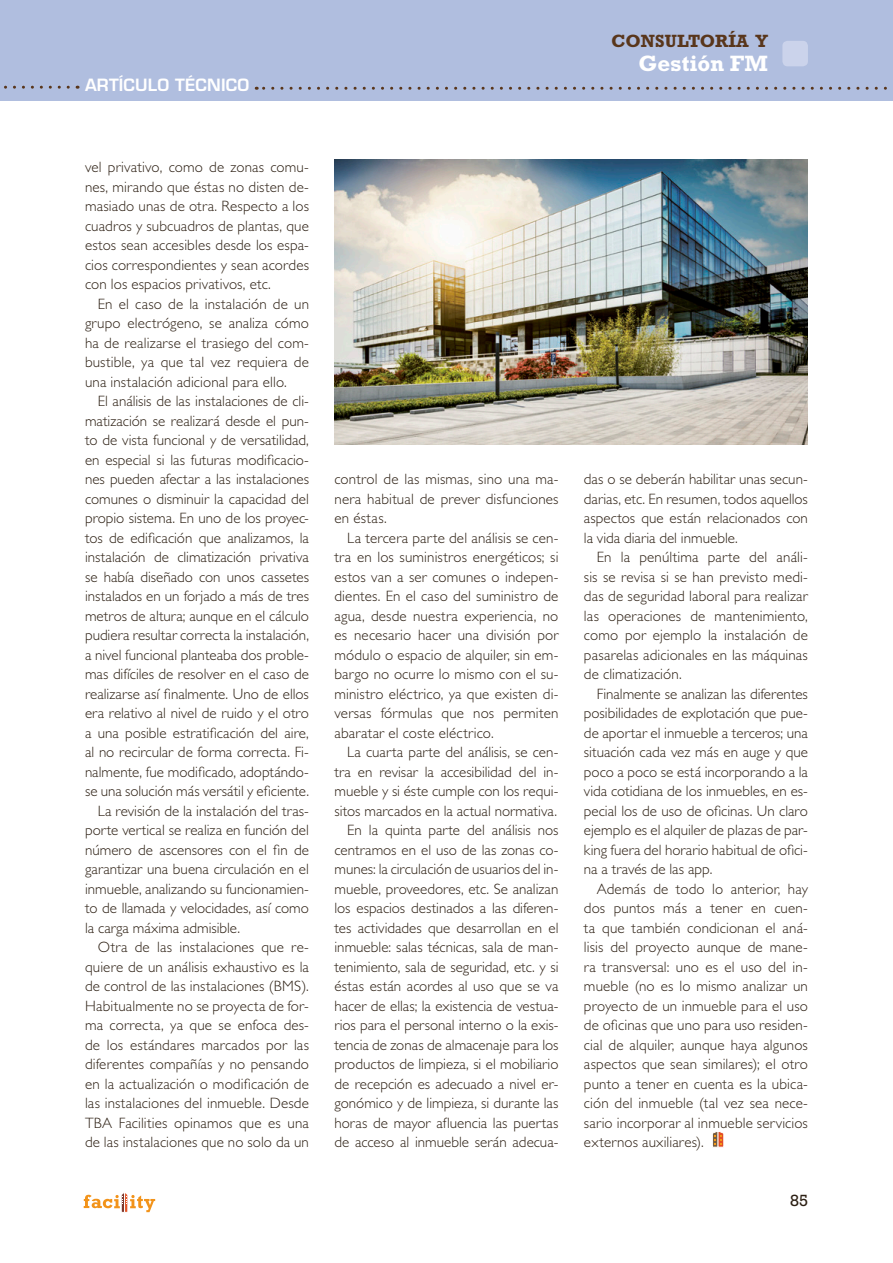
<style>
.page{position:relative;width:893px;height:1263px;background:#fff}
.page>*{position:absolute;margin:0;border:0;box-sizing:border-box;transform-origin:0 0}
.t1{font:700 22.5px "Rockwell Std";color:#fff}
.t2{font:700 18px "Rockwell Std";color:#59361b}
.t3{font:600 16.5px "Eurostile LT Std";letter-spacing:.01em;color:#fff}
.t4{font:16.5px "Rockwell Std";color:#2d2014}
.TEXTO{font:300 15px/19.5px "Gill Sans Std";letter-spacing:.005em;color:#2d2014;text-align:justify}
</style>
<div class="page">
<div style="left:0;top:0;width:893px;height:101px;background:#b0bedf"></div>
<svg style="left:84px;top:1193px;width:71px;height:20px"></svg>
<div style="left:782px;top:41px;width:26px;height:25px;background:#cbd3eb;border-radius:5px"></div>
<svg style="left:256px;top:87px;width:631px;height:3px"></svg>
<svg style="left:4px;top:86px;width:64px;height:3px"></svg>
<svg style="left:712px;top:1132px;width:12px;height:16px"></svg>
<img style="left:334px;top:159px;width:474px;height:285px">
<p class="t3" style="left:85px;top:75px;width:166px">ARTÍCULO TÉCNICO</p>
<p class="t2" style="left:612px;top:30px;width:158px">CONSULTORÍA Y</p>
<h1 class="t1" style="left:638px;top:50px;width:131px">Gestión FM</h1>
<p class="TEXTO" style="left:85px;top:158px;width:225px">vel privativo, como de zonas comu&shy;nes, mirando que éstas no disten de&shy;masiado unas de otra. Respecto a los cuadros y subcuadros de plantas, que estos sean accesibles desde los espa&shy;cios correspondientes y sean acordes con los espacios privativos, etc.</p>
<p class="TEXTO" style="left:85px;top:294px;width:225px;text-indent:13px">En el caso de la instalación de un grupo electrógeno, se analiza cómo ha de realizarse el trasiego del com&shy;bustible, ya que tal vez requiera de una instalación adicional para ello.</p>
<p class="TEXTO" style="left:85px;top:392px;width:225px;text-indent:13px">El análisis de las instalaciones de cli&shy;matización se realizará desde el pun&shy;to de vista funcional y de versatilidad, en especial si las futuras modificacio&shy;nes pueden afectar a las instalaciones comunes o disminuir la capacidad del propio sistema. En uno de los proyec&shy;tos de edificación que analizamos, la instalación de climatización privativa se había diseñado con unos cassetes instalados en un forjado a más de tres metros de altura; aunque en el cálculo pudiera resultar correcta la instalación, a nivel funcional planteaba dos proble&shy;mas difíciles de resolver en el caso de realizarse así finalmente. Uno de ellos era relativo al nivel de ruido y el otro a una posible estratificación del aire, al no recircular de forma correcta. Fi&shy;nalmente, fue modificado, adoptándo&shy;se una solución más versátil y eficiente.</p>
<p class="TEXTO" style="left:85px;top:801px;width:225px;text-indent:13px">La revisión de la instalación del tras&shy;porte vertical se realiza en función del número de ascensores con el fin de garantizar una buena circulación en el inmueble, analizando su funcionamien&shy;to de llamada y velocidades, así como la carga máxima admisible.</p>
<p class="TEXTO" style="left:85px;top:938px;width:225px;text-indent:13px">Otra de las instalaciones que re&shy;quiere de un análisis exhaustivo es la de control de las instalaciones (BMS).<br>Habitualmente no se proyecta de for&shy;ma correcta, ya que se enfoca des&shy;de los estándares marcados por las diferentes compañías y no pensando en la actualización o modificación de las instalaciones del inmueble. Desde TBA Facilities opinamos que es una de las instalaciones que no solo da un</p>
<p class="TEXTO" style="left:334px;top:470px;width:225px">control de las mismas, sino una ma&shy;nera habitual de prever disfunciones en éstas.</p>
<p class="TEXTO" style="left:334px;top:528px;width:225px;text-indent:13px">La tercera parte del análisis se cen&shy;tra en los suministros energéticos; si estos van a ser comunes o indepen&shy;dientes. En el caso del suministro de agua, desde nuestra experiencia, no es necesario hacer una división por módulo o espacio de alquiler, sin em&shy;bargo no ocurre lo mismo con el su&shy;ministro eléctrico, ya que existen di&shy;versas fórmulas que nos permiten abaratar el coste eléctrico.</p>
<p class="TEXTO" style="left:334px;top:743px;width:225px;text-indent:13px">La cuarta parte del análisis, se cen&shy;tra en revisar la accesibilidad del in&shy;mueble y si éste cumple con los requi&shy;sitos marcados en la actual normativa.</p>
<p class="TEXTO" style="left:334px;top:821px;width:225px;text-indent:13px">En la quinta parte del análisis nos centramos en el uso de las zonas co&shy;munes: la circulación de usuarios del in&shy;mueble, proveedores, etc. Se analizan los espacios destinados a las diferen&shy;tes actividades que desarrollan en el inmueble: salas técnicas, sala de man&shy;tenimiento, sala de seguridad, etc. y si éstas están acordes al uso que se va hacer de ellas; la existencia de vestua&shy;rios para el personal interno o la exis&shy;tencia de zonas de almacenaje para los productos de limpieza, si el mobiliario de recepción es adecuado a nivel er&shy;gonómico y de limpieza, si durante las horas de mayor afluencia las puertas de acceso al inmueble serán adecua-</p>
<p class="TEXTO" style="left:584px;top:470px;width:225px">das o se deberán habilitar unas secun&shy;darias, etc. En resumen, todos aquellos aspectos que están relacionados con la vida diaria del inmueble.</p>
<p class="TEXTO" style="left:584px;top:548px;width:225px;text-indent:13px">En la penúltima parte del análi&shy;sis se revisa si se han previsto medi&shy;das de seguridad laboral para realizar las operaciones de mantenimiento, como por ejemplo la instalación de pasarelas adicionales en las máquinas de climatización.</p>
<p class="TEXTO" style="left:584px;top:684px;width:225px;text-indent:13px">Finalmente se analizan las diferentes posibilidades de explotación que pue&shy;de aportar el inmueble a terceros; una situación cada vez más en auge y que poco a poco se está incorporando a la vida cotidiana de los inmuebles, en es&shy;pecial los de uso de oficinas. Un claro ejemplo es el alquiler de plazas de par&shy;king fuera del horario habitual de ofici&shy;na a través de las app.</p>
<p class="TEXTO" style="left:584px;top:879px;width:225px;text-indent:13px">Además de todo lo anterior, hay dos puntos más a tener en cuen&shy;ta que también condicionan el aná&shy;lisis del proyecto aunque de mane&shy;ra transversal: uno es el uso del in&shy;mueble (no es lo mismo analizar un proyecto de un inmueble para el uso de oficinas que uno para uso residen&shy;cial de alquiler, aunque haya algunos aspectos que sean similares); el otro punto a tener en cuenta es la ubica&shy;ción del inmueble (tal vez sea nece&shy;sario incorporar al inmueble servicios externos auxiliares).</p>
<p class="t4" style="left:790px;top:1191px;width:19px">85</p>
</div>
